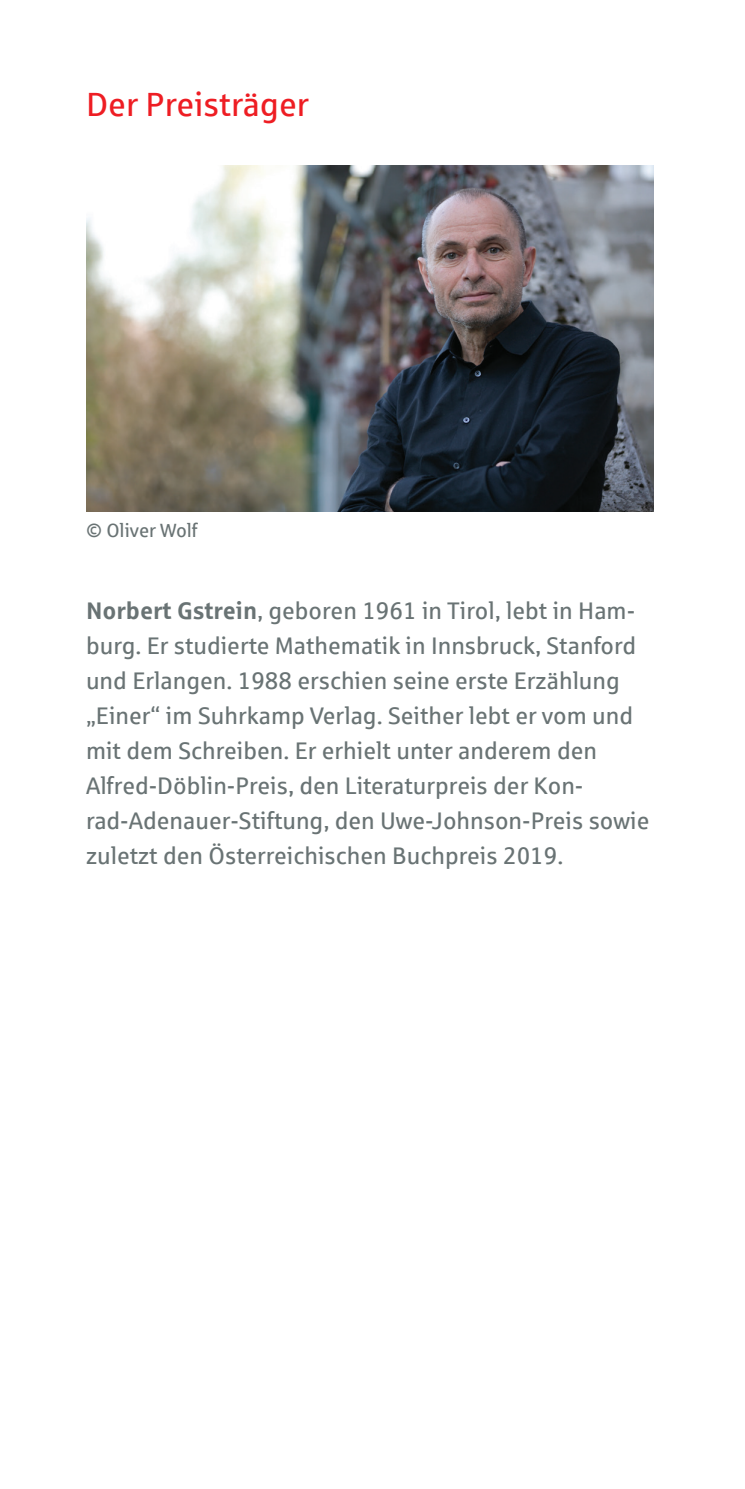
<style>
.page{position:relative;width:745px;height:1489px;background:#fff}
.page>*{position:absolute;margin:0;border:0;box-sizing:border-box;transform-origin:0 0}
.t1{font:33.5px "Sparkasse Rg";color:#ee1d23}
.t2{font:24px/35px "Sparkasse Rg";color:#697374}
.t3{font:19.25px "Sparkasse Rg";color:#697374}
.s1{font-weight:700}
</style>
<div class="page">
<img style="left:86px;top:165px;width:567px;height:346px">
<h1 class="t1" style="left:86px;top:84px;width:224px">Der Preisträger</h1>
<p class="t3" style="left:86px;top:519px;width:113px">© Oliver Wolf</p>
<p class="t2" style="left:86px;top:592px;width:564px"><span class="s1">Norbert Gstrein</span>, geboren 1961 in Tirol, lebt in Ham&shy;burg. Er studierte Mathematik in Innsbruck, Stanford und Erlangen. 1988 erschien seine erste Erzählung „Einer“ im Suhrkamp Verlag. Seither lebt er vom und mit dem Schreiben. Er erhielt unter anderem den Alfred-Döblin-Preis, den Literaturpreis der Kon&shy;rad-Adenauer-Stiftung, den Uwe-Johnson-Preis sowie zuletzt den Österreichischen Buchpreis 2019.</p>
</div>
